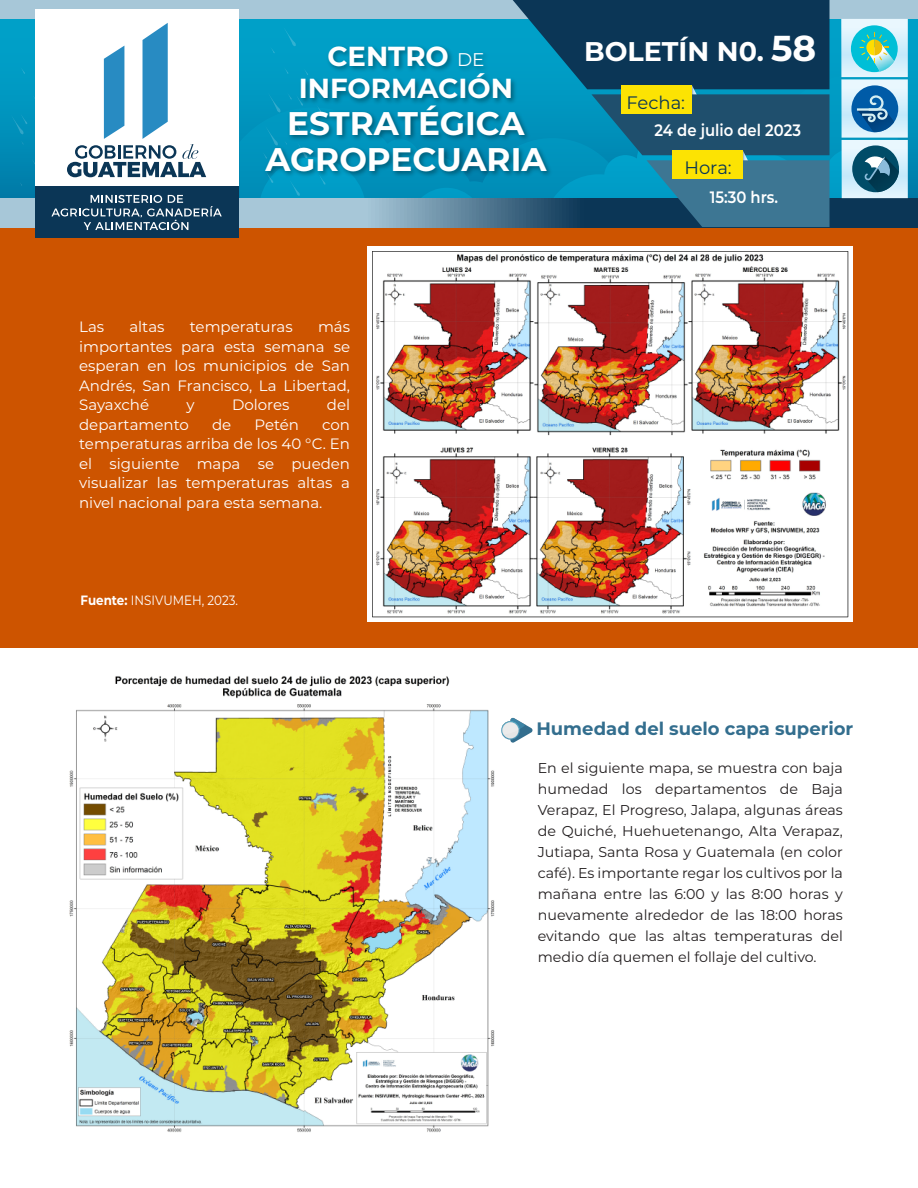
<style>
.page{position:relative;width:918px;height:1188px;background:#fff}
.page>*{position:absolute;margin:0;border:0;box-sizing:border-box;transform-origin:0 0}
.t1{font:700 32.7px "Montserrat";color:#fff}
.t2{font:700 27.6px/32.4px "Montserrat";color:#fff;text-align:center}
.t3{font:700 27px "Montserrat";color:#fff}
.t4{font:700 18px "Montserrat";color:#336e8e}
.t5{font:18px "Montserrat";color:#0a3656}
.t6{font:600 16.5px "Montserrat";color:#fff;scale:.9 1}
.t7{font:15px/19.5px "Montserrat";color:#fff;text-align:justify}
.t8{font:14.25px/21px "Montserrat";color:#231f20;text-align:justify}
.t9{font:13.5px "Montserrat";color:#fff;scale:.88 1}
.s1{font-weight:400;font-size:18.3px}
.s2{font-size:36px}
.s3{font-weight:700}
</style>
<div class="page">
<div style="left:0;top:227px;width:918px;height:421px;background:#cd5400"></div>
<img style="left:368px;top:247px;width:485px;height:375px">
<img style="left:69px;top:676px;width:426px;height:456px">
<svg style="left:501px;top:717px;width:32px;height:26px"></svg>
<svg style="left:0;top:19px;width:918px;height:179px;background:#0594bd"></svg>
<div style="left:0;top:0;width:918px;height:19px;background:#a7c7d8"></div>
<svg style="left:34px;top:29px;width:1px;height:21px"></svg>
<svg style="left:31px;top:158px;width:4px;height:13px"></svg>
<svg style="left:19px;top:181px;width:3px;height:5px"></svg>
<svg style="left:20px;top:66px;width:5px;height:8px"></svg>
<svg style="left:32px;top:94px;width:3px;height:12px"></svg>
<svg style="left:11px;top:113px;width:16px;height:32px"></svg>
<svg style="left:0;top:198px;width:918px;height:29px;background:#6f93a9"></svg>
<div style="left:35px;top:9px;width:203px;height:216px;background:#fff"></div>
<div style="left:35px;top:187px;width:203px;height:51px;background:#0b3656"></div>
<svg style="left:51px;top:195px;width:171px;height:35px"></svg>
<svg style="left:67px;top:23px;width:139px;height:154px"></svg>
<svg style="left:899px;top:19px;width:9px;height:58px"></svg>
<svg style="left:899px;top:79px;width:9px;height:59px"></svg>
<svg style="left:899px;top:140px;width:9px;height:58px"></svg>
<svg style="left:240px;top:0;width:659px;height:227px;background:#247e9b"></svg>
<div style="left:673px;top:151px;width:70px;height:28px;background:#fce303"></div>
<h2 class="t2" style="left:299px;top:39px;width:215px">CENTRO <span class="s1">DE<br></span>INFORMACIÓN</h2>
<h1 class="t1" style="left:287px;top:99px;width:239px">ESTRATÉGICA</h1>
<h1 class="t1" style="left:265px;top:135px;width:283px">AGROPECUARIA</h1>
<h3 class="t3" style="left:584px;top:32px;width:234px">BOLETÍN N0. <span class="s2">58</span></h3>
<p class="t5" style="left:627px;top:90px;width:60px">Fecha:</p>
<p class="t6" style="left:655px;top:118px;width:164px">24 de julio del 2023</p>
<p class="t5" style="left:684px;top:155px;width:49px">Hora:</p>
<p class="t6" style="left:710px;top:185px;width:77px">15:30 hrs.</p>
<p class="t7" style="left:79px;top:316px;width:27px">Las</p>
<p class="t7" style="left:129px;top:316px;width:37px">altas</p>
<p class="t7" style="left:190px;top:316px;width:104px">temperaturas</p>
<p class="t7" style="left:79px;top:316px;width:272px;text-indent:239px">más importantes para esta semana se esperan en los municipios de San Andrés, San Francisco, La Libertad, Sayaxché</p>
<p class="t7" style="left:187px;top:394px;width:10px">y</p>
<p class="t7" style="left:232px;top:394px;width:59px">Dolores</p>
<p class="t7" style="left:327px;top:394px;width:25px">del</p>
<p class="t7" style="left:79px;top:414px;width:111px">departamento</p>
<p class="t7" style="left:212px;top:414px;width:21px">de</p>
<p class="t7" style="left:254px;top:414px;width:46px">Petén</p>
<p class="t7" style="left:79px;top:414px;width:272px;text-indent:243px">con temperaturas arriba de los 40 °C. En el siguiente mapa se pueden visualizar las temperaturas altas a nivel nacional para esta semana.</p>
<p class="t9" style="left:81px;top:591px;width:180px"><span class="s3">Fuente:</span> INSIVUMEH, 2023.</p>
<p class="t4" style="left:536px;top:715px;width:318px">Humedad del suelo capa superior</p>
<p class="t8" style="left:538px;top:757px;width:307px">En el siguiente mapa, se muestra con baja humedad los departamentos de Baja Verapaz, El Progreso, Jalapa, algunas áreas de Quiché, Huehuetenango, Alta Verapaz, Jutiapa, Santa Rosa y Guatemala (en color café). Es importante regar los cultivos por la mañana entre las 6:00 y las 8:00 horas y nuevamente alrededor de las 18:00 horas evitando que las altas temperaturas del medio día quemen el follaje del cultivo.</p>
</div>
